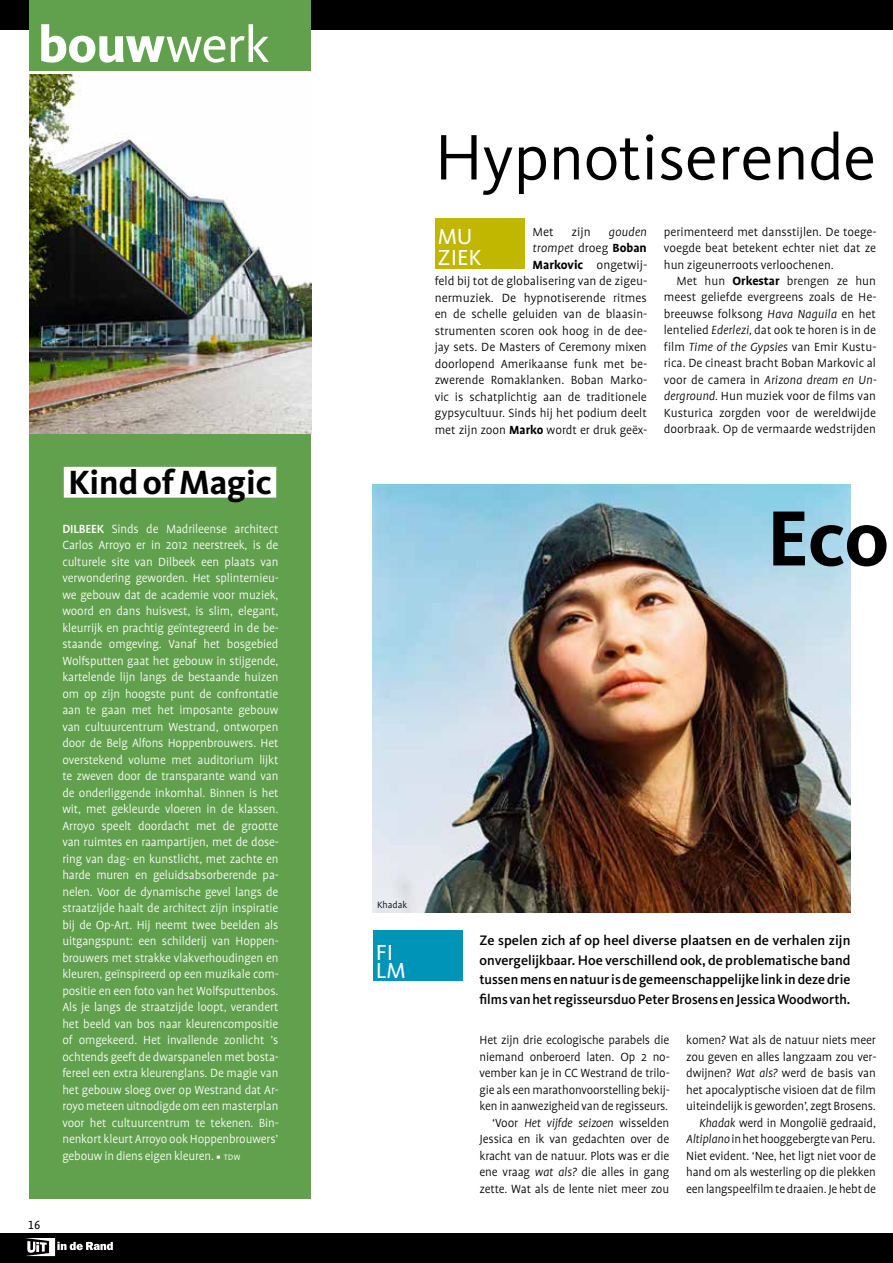
<style>
.page{position:relative;width:893px;height:1263px;background:#fff}
.page>*{position:absolute;margin:0;border:0;box-sizing:border-box;transform-origin:0 0}
.t1{font:700 80.85px "Kievit";color:#000}
.t2{font:66.6px "Kievit";color:#000}
.t3{font:800 52.5px "Kievit";color:#fff}
.t4{font:700 34.8px "Kievit";color:#000}
.t5{font:22.5px/21px "Kievit";color:#fff}
.t6{font:500 14.25px/19.5px "Kievit";color:#000;text-align:justify}
.t7{font:300 13.5px/16.5px "Profile";letter-spacing:-.01em;color:#000;text-align:right}
.t8{font:300 13.5px/16.5px "Profile";letter-spacing:-.01em;color:#fff;text-align:justify}
.t9{font:13.5px "Profile NO";color:#000}
.t10{font:300 10.5px "Profile";color:#000}
.s1{font-weight:400}
.s2{font-weight:500}
.s3{font-family:"Profile SC";font-size:10.5px}
.s4{font-style:italic}
.s5{font-weight:700}
</style>
<div class="page">
<div style="left:0;top:1233px;width:893px;height:30px;background:#000"></div>
<div style="left:0;top:0;width:893px;height:30px;background:#000"></div>
<svg style="left:25px;top:1238px;width:88px;height:18px"></svg>
<div style="left:30px;top:347px;width:281px;height:852px;background:#61a04d"></div>
<div style="left:30px;top:0;width:281px;height:70px;background:#61a04d"></div>
<img style="left:30px;top:75px;width:281px;height:359px">
<div style="left:64px;top:467px;width:212px;height:31px;background:#fff"></div>
<div style="left:435px;top:218px;width:89px;height:51px;background:#c1b700"></div>
<img style="left:373px;top:484px;width:477px;height:428px">
<div style="left:373px;top:931px;width:89px;height:50px;background:#0095b8"></div>
<h3 class="t3" style="left:38px;top:12px;width:233px">bouw<span class="s1">werk</span></h3>
<h3 class="t4" style="left:68px;top:461px;width:205px">Kind of Magic</h3>
<p class="t8" style="left:62px;top:520px;width:218px"><span class="s2">DILBEEK</span> Sinds de Madrileense architect Carlos Arroyo er in 2012 neerstreek, is de culturele site van Dilbeek een plaats van verwondering geworden. Het splinternieu&shy;we gebouw dat de academie voor muziek, woord en dans huisvest, is slim, elegant, kleurrijk en prachtig geïntegreerd in de be&shy;staande omgeving. Vanaf het bosgebied Wolfsputten gaat het gebouw in stijgende, kartelende lijn langs de bestaande huizen om op zijn hoogste punt de confrontatie aan te gaan met het imposante gebouw van cultuurcentrum Westrand, ontworpen door de Belg Alfons Hoppenbrouwers. Het overstekend volume met auditorium lijkt te zweven door de transparante wand van de onderliggende inkomhal. Binnen is het wit, met gekleurde vloeren in de klassen.<br>Arroyo speelt doordacht met de grootte van ruimtes en raampartijen, met de dose&shy;ring van dag- en kunstlicht, met zachte en harde muren en geluidsabsorberende pa&shy;nelen. Voor de dynamische gevel langs de straatzijde haalt de architect zijn inspiratie bij de Op-Art. Hij neemt twee beelden als uitgangspunt: een schilderij van Hoppen&shy;brouwers met strakke vlakverhoudingen en kleuren, geïnspireerd op een muzikale com&shy;positie en een foto van het Wolfsputtenbos.<br>Als je langs de straatzijde loopt, verandert het beeld van bos naar kleurencompositie of omgekeerd. Het invallende zonlicht ’s ochtends geeft de dwarspanelen met bosta&shy;fereel een extra kleurenglans. De magie van het gebouw sloeg over op Westrand dat Ar&shy;royo meteen uitnodigde om een masterplan voor het cultuurcentrum te tekenen. Bin&shy;nenkort kleurt Arroyo ook Hoppenbrouwers’ gebouw in diens eigen kleuren. ▪ <span class="s3">tdw</span></p>
<p class="t9" style="left:28px;top:1218px;width:14px">16</p>
<h2 class="t2" style="left:435px;top:117px;width:443px">Hypnotiserende</h2>
<p class="t7" style="left:435px;top:223px;width:214px"><span class="s4">gouden<br>trompet</span> droeg <span class="s5">Boban<br>Markovic</span> ongetwij-<br>feld bij tot de globalisering van de zigeu&shy;nermuziek. De hypnotiserende ritmes en de schelle geluiden van de blaasin&shy;strumenten scoren ook hoog in de dee&shy;jay sets. De Masters of Ceremony mixen doorlopend Amerikaanse funk met be&shy;zwerende Romaklanken. Boban Marko&shy;vic is schatplichtig aan de traditionele gypsycultuur. Sinds hij het podium deelt met zijn zoon <span class="s5">Marko</span> wordt er druk geëx-</p>
<p class="t7" style="left:664px;top:223px;width:214px;text-align:justify">perimenteerd met dansstijlen. De toege&shy;voegde beat betekent echter niet dat ze hun zigeunerroots verloochenen.</p>
<h3 class="t5" style="left:438px;top:226px;width:45px">MU<br>ZIEK</h3>
<p class="t7" style="left:533px;top:223px;width:23px">Met</p>
<p class="t7" style="left:571px;top:223px;width:21px">zijn</p>
<p class="t7" style="left:664px;top:273px;width:214px;text-align:justify;text-indent:13px">Met hun <span class="s5">Orkestar</span> brengen ze hun meest geliefde evergreens zoals de He&shy;breeuwse folksong <span class="s4">Hava Naguila</span> en het lentelied <span class="s4">Ederlezi,</span> dat ook te horen is in de film <span class="s4">Time of the Gypsies</span> van Emir Kustu&shy;rica. De cineast bracht Boban Markovic al voor de camera in <span class="s4">Arizona dream en Un&shy;derground.</span> Hun muziek voor de films van Kusturica zorgden voor de wereldwijde doorbraak. Op de vermaarde wedstrijden</p>
<h1 class="t1" style="left:767px;top:489px;width:124px">Eco</h1>
<p class="t10" style="left:377px;top:899px;width:32px">Khadak</p>
<h3 class="t5" style="left:376px;top:943px;width:32px;line-height:18px">FI<br>LM</h3>
<p class="t6" style="left:479px;top:930px;width:372px">Ze spelen zich af op heel diverse plaatsen en de verhalen zijn onvergelijkbaar. Hoe verschillend ook, de problematische band tussen mens en natuur is de gemeenschappelijke link in deze drie films van het regisseursduo Peter Brosens en Jessica Woodworth.</p>
<p class="t7" style="left:479px;top:1032px;width:192px">Het zijn drie ecologische parabels die niemand onberoerd laten. Op 2 no&shy;vember kan je in CC Westrand de trilo&shy;gie als een marathonvoorstelling bekij&shy;ken in aanwezigheid van de regisseurs. ‘Voor <span class="s4">Het vijfde seizoen</span> wisselden Jessica en ik van gedachten over de kracht van de natuur. Plots was er die ene vraag <span class="s4">wat als?</span> die alles in gang zette. Wat als de lente niet meer zou</p>
<p class="t7" style="left:686px;top:1032px;width:192px">komen? Wat als de natuur niets meer zou geven en alles langzaam zou ver&shy;dwijnen? <span class="s4">Wat als?</span> werd de basis van het apocalyptische visioen dat de film uiteindelijk is geworden’, zegt Brosens.<br><span class="s4">Khadak</span> werd in Mongolië gedraaid, <span class="s4">Altiplano</span> in het hooggebergte van Peru.<br>Niet evident. ‘Nee, het ligt niet voor de hand om als westerling op die plekken een langspeelfilm te draaien. Je hebt de</p>
</div>
